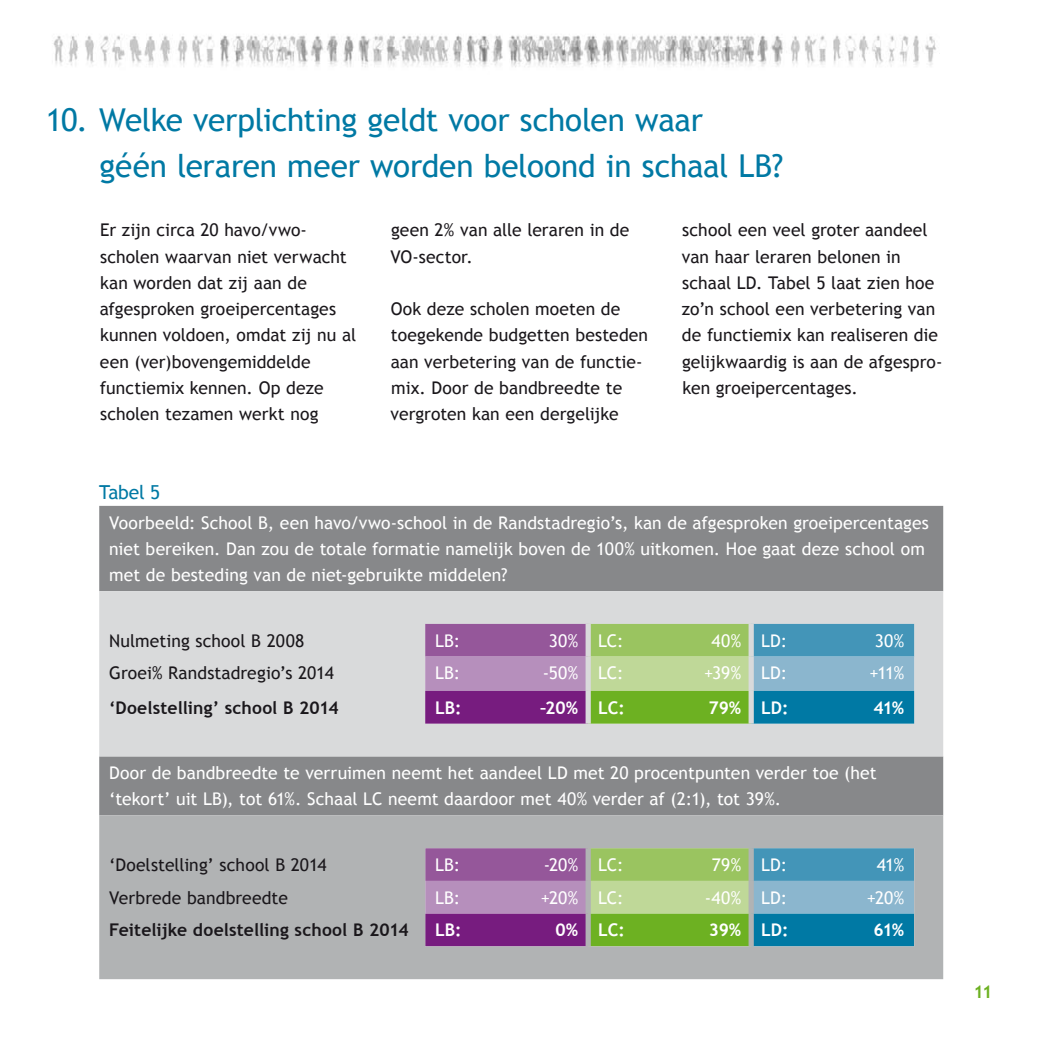
<style>
.page{position:relative;width:1042px;height:1042px;background:#fff}
.page>*{position:absolute;margin:0;border:0;box-sizing:border-box;transform-origin:0 0}
.t1{font:31.5px/45.5px "Trebuchet MS";letter-spacing:-.01em;color:#0079a4}
.t2{font:19.25px "Trebuchet MS";letter-spacing:-.015em;color:#0079a4}
.t3{font:17.5px/26.2px "Trebuchet MS";letter-spacing:.005em;color:#1a171b}
.t4{font:17.5px/26.2px "Trebuchet MS";letter-spacing:.005em;color:#fff}
.t5{font:700 17.5px "Trebuchet MS";letter-spacing:.005em;color:#1a171b}
.t6{font:700 17.5px "Trebuchet MS";color:#fff}
.t7{font:700 17.5px "Trebuchet MS";color:#6db122}
</style>
<div class="page">
<img style="left:53px;top:35px;width:883px;height:32px">
<div style="left:99px;top:506px;width:844px;height:309px;background:#87888a"></div>
<div style="left:99px;top:591px;width:844px;height:165px;background:#d9dadb"></div>
<svg style="left:425px;top:624px;width:489px;height:191px;background:#8f9b9c"></svg>
<svg style="left:99px;top:815px;width:844px;height:164px;background:#9fa7a8"></svg>
<div style="left:585px;top:624px;width:6px;height:32px;background:#d9dadb"></div>
<div style="left:585px;top:656px;width:6px;height:35px;background:#d9dadb"></div>
<div style="left:585px;top:691px;width:6px;height:32px;background:#d9dadb"></div>
<div style="left:748px;top:624px;width:6px;height:32px;background:#d9dadb"></div>
<div style="left:748px;top:656px;width:6px;height:35px;background:#d9dadb"></div>
<div style="left:748px;top:691px;width:6px;height:32px;background:#d9dadb"></div>
<div style="left:585px;top:848px;width:6px;height:33px;background:#b1b3b4"></div>
<div style="left:585px;top:881px;width:6px;height:32px;background:#b1b3b4"></div>
<div style="left:585px;top:913px;width:6px;height:33px;background:#b1b3b4"></div>
<div style="left:748px;top:848px;width:6px;height:33px;background:#b1b3b4"></div>
<div style="left:748px;top:881px;width:6px;height:32px;background:#b1b3b4"></div>
<div style="left:748px;top:913px;width:6px;height:33px;background:#b1b3b4"></div>
<h1 class="t1" style="left:100px;top:98px;width:685px;text-indent:-54px">10. Welke verplichting geldt voor scholen waar<br>géén leraren meer worden beloond in schaal LB?</h1>
<p class="t3" style="left:100px;top:217px;width:258px">Er zijn circa 20 havo/vwo&shy;scholen waarvan niet verwacht kan worden dat zij aan de afgesproken groeipercentages kunnen voldoen, omdat zij nu al een (ver)bovengemiddelde functiemix kennen. Op deze scholen tezamen werkt nog</p>
<p class="t3" style="left:390px;top:217px;width:240px">geen 2% van alle leraren in de<br>VO-sector.</p>
<p class="t3" style="left:391px;top:296px;width:259px">Ook deze scholen moeten de toegekende budgetten besteden aan verbetering van de functie&shy;mix. Door de bandbreedte te vergroten kan een dergelijke</p>
<p class="t3" style="left:682px;top:217px;width:262px">school een veel groter aandeel van haar leraren belonen in schaal LD. Tabel 5 laat zien hoe zo’n school een verbetering van de functiemix kan realiseren die gelijkwaardig is aan de afgespro&shy;ken groeipercentages.</p>
<p class="t2" style="left:99px;top:481px;width:63px">Tabel 5</p>
<p class="t4" style="left:109px;top:509px;width:821px">Voorbeeld: School B, een havo/vwo-school in de Randstadregio’s, kan de afgesproken groeipercentages niet bereiken. Dan zou de totale formatie namelijk boven de 100% uitkomen. Hoe gaat deze school om met de besteding van de niet-gebruikte middelen?</p>
<p class="t3" style="left:109px;top:627px;width:197px">Nulmeting school B 2008</p>
<p class="t4" style="left:435px;top:627px;width:27px">LB:</p>
<p class="t4" style="left:549px;top:627px;width:76px">30% LC:</p>
<p class="t4" style="left:711px;top:627px;width:77px">40% LD:</p>
<p class="t4" style="left:875px;top:627px;width:31px">30%</p>
<p class="t3" style="left:109px;top:660px;width:226px">Groei% Randstadregio’s 2014</p>
<p class="t4" style="left:435px;top:660px;width:27px">LB:</p>
<p class="t4" style="left:543px;top:660px;width:82px">-50% LC:</p>
<p class="t4" style="left:704px;top:660px;width:85px">+39% LD:</p>
<p class="t4" style="left:869px;top:660px;width:36px">+11%</p>
<p class="t5" style="left:109px;top:696px;width:231px">‘Doelstelling’ school B 2014</p>
<p class="t6" style="left:435px;top:696px;width:28px">LB:</p>
<p class="t6" style="left:540px;top:696px;width:86px">–20% LC:</p>
<p class="t6" style="left:708px;top:696px;width:81px">79% LD:</p>
<p class="t6" style="left:873px;top:696px;width:32px">41%</p>
<p class="t4" style="left:109px;top:760px;width:769px">Door de bandbreedte te verruimen neemt het aandeel LD met 20 procentpunten verder toe (het ‘tekort’ uit LB), tot 61%. Schaal LC neemt daardoor met 40% verder af (2:1), tot 39%.</p>
<p class="t3" style="left:109px;top:852px;width:219px">‘Doelstelling’ school B 2014</p>
<p class="t4" style="left:435px;top:852px;width:27px">LB:</p>
<p class="t4" style="left:544px;top:852px;width:81px">-20% LC:</p>
<p class="t4" style="left:712px;top:852px;width:77px">79% LD:</p>
<p class="t4" style="left:877px;top:852px;width:29px">41%</p>
<p class="t3" style="left:109px;top:884px;width:180px">Verbrede bandbreedte</p>
<p class="t4" style="left:435px;top:884px;width:27px">LB:</p>
<p class="t4" style="left:541px;top:884px;width:84px">+20% LC:</p>
<p class="t4" style="left:705px;top:884px;width:84px">-40% LD:</p>
<p class="t4" style="left:867px;top:884px;width:39px">+20%</p>
<p class="t5" style="left:109px;top:919px;width:301px">Feitelijke doelstelling school B 2014</p>
<p class="t6" style="left:435px;top:919px;width:28px">LB:</p>
<p class="t6" style="left:555px;top:919px;width:71px">0% LC:</p>
<p class="t6" style="left:709px;top:919px;width:81px">39% LD:</p>
<p class="t6" style="left:873px;top:919px;width:32px">61%</p>
<p class="t7" style="left:973px;top:980px;width:20px">11</p>
</div>
